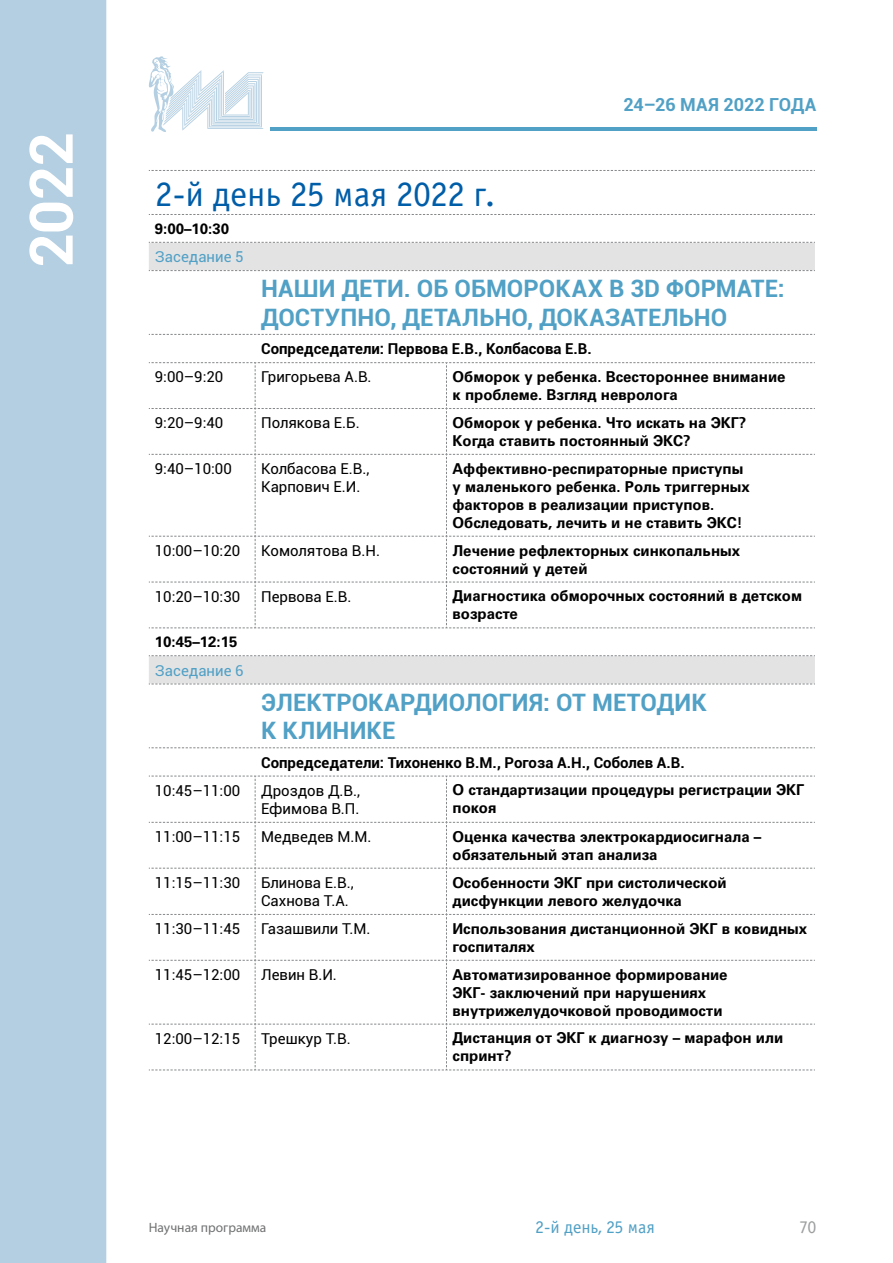
<style>
.page{position:relative;width:893px;height:1263px;background:#fff}
.page>*{position:absolute;margin:0;border:0;box-sizing:border-box;transform-origin:0 0}
.t1{font:700 60px "Roboto";color:#fff}
.t2{font:36px "Officina Sans Book C";color:#005da8}
.t3{font:700 24px/28.8px "Roboto";letter-spacing:.005em;color:#51a0c5}
.t4{font:700 18px "Roboto";color:#51a0c5}
.t5{font:18px "Officina Sans Book C";color:#51a0c5}
.t6{font:18px "Officina Sans Book C";color:#9c9e9f}
.t7{font:700 15px/18px "Univers C";color:#000}
.t8{font:15px/18px "Roboto";color:#000}
.t9{font:700 15px "Roboto";color:#000}
.t10{font:15px "Roboto";color:#51a0c5}
.t11{font:13.5px "Myriad Pro";color:#707172}
</style>
<div class="page">
<div style="left:0;top:0;width:106px;height:1263px;background:#b4cfe2"></div>
<hr style="left:270px;top:128px;width:546px;height:3px;background:#51a0c5">
<svg style="left:148px;top:56px;width:116px;height:76px"></svg>
<svg style="left:149px;top:243px;width:666px;height:441px"></svg>
<svg style="left:149px;top:170px;width:666px;height:1px"></svg>
<svg style="left:149px;top:214px;width:666px;height:1px"></svg>
<svg style="left:149px;top:242px;width:666px;height:1px"></svg>
<svg style="left:149px;top:270px;width:666px;height:1px"></svg>
<svg style="left:149px;top:334px;width:666px;height:1px"></svg>
<svg style="left:149px;top:362px;width:666px;height:266px"></svg>
<svg style="left:149px;top:747px;width:666px;height:1px"></svg>
<svg style="left:149px;top:776px;width:666px;height:294px"></svg>
<svg style="left:149px;top:655px;width:666px;height:1px"></svg>
<svg style="left:149px;top:684px;width:666px;height:1px"></svg>
<h1 class="t1" style="left:9px;top:268px;width:137px;rotate:-90deg">2022</h1>
<p class="t4" style="left:623px;top:92px;width:194px">24–26 МАЯ 2022 ГОДА</p>
<h2 class="t2" style="left:155px;top:174px;width:342px">2-й день 25 мая 2022 г.</h2>
<p class="t7" style="left:155px;top:219px;width:76px">9:00–10:30</p>
<p class="t10" style="left:155px;top:246px;width:90px">Заседание 5</p>
<h3 class="t3" style="left:261px;top:273px;width:525px">НАШИ ДЕТИ. ОБ ОБМОРОКАХ В 3D ФОРМАТЕ:<br>ДОСТУПНО, ДЕТАЛЬНО, ДОКАЗАТЕЛЬНО</h3>
<p class="t9" style="left:261px;top:338px;width:332px">Сопредседатели: Первова Е.В., Колбасова Е.В.</p>
<p class="t8" style="left:155px;top:367px;width:70px">9:00–9:20</p>
<p class="t8" style="left:261px;top:367px;width:112px">Григорьева А.В.</p>
<p class="t7" style="left:452px;top:367px;width:335px">Обморок у ребенка. Всестороннее внимание к проблеме. Взгляд невролога</p>
<p class="t8" style="left:155px;top:413px;width:70px">9:20–9:40</p>
<p class="t8" style="left:261px;top:413px;width:100px">Полякова Е.Б.</p>
<p class="t7" style="left:452px;top:413px;width:295px">Обморок у ребенка. Что искать на ЭКГ?<br>Когда ставить постоянный ЭКС?</p>
<p class="t8" style="left:155px;top:459px;width:79px">9:40–10:00</p>
<p class="t8" style="left:261px;top:459px;width:110px">Колбасова Е.В.,<br>Карпович Е.И.</p>
<p class="t7" style="left:452px;top:459px;width:299px">Аффективно-респираторные приступы у маленького ребенка. Роль триггерных факторов в реализации приступов.<br>Обследовать, лечить и не ставить ЭКС!</p>
<p class="t8" style="left:155px;top:541px;width:87px">10:00–10:20</p>
<p class="t8" style="left:261px;top:541px;width:120px">Комолятова В.Н.</p>
<p class="t7" style="left:452px;top:541px;width:289px">Лечение рефлекторных синкопальных состояний у детей</p>
<p class="t8" style="left:155px;top:587px;width:87px">10:20–10:30</p>
<p class="t8" style="left:261px;top:587px;width:92px">Первова Е.В.</p>
<p class="t7" style="left:452px;top:587px;width:351px">Диагностика обморочных состояний в детском возрасте</p>
<p class="t7" style="left:155px;top:633px;width:84px">10:45–12:15</p>
<p class="t10" style="left:155px;top:660px;width:90px">Заседание 6</p>
<h3 class="t3" style="left:261px;top:687px;width:447px">ЭЛЕКТРОКАРДИОЛОГИЯ: ОТ МЕТОДИК<br>К КЛИНИКЕ</h3>
<p class="t9" style="left:261px;top:752px;width:425px">Сопредседатели: Тихоненко В.М., Рогоза А.Н., Соболев А.В.</p>
<p class="t8" style="left:155px;top:781px;width:87px">10:45–11:00</p>
<p class="t8" style="left:261px;top:781px;width:100px">Дроздов Д.В.,<br>Ефимова В.П.</p>
<p class="t7" style="left:452px;top:781px;width:353px">О стандартизации процедуры регистрации ЭКГ покоя</p>
<p class="t8" style="left:155px;top:827px;width:87px">11:00–11:15</p>
<p class="t8" style="left:261px;top:827px;width:112px">Медведев М.М.</p>
<p class="t7" style="left:452px;top:827px;width:310px">Оценка качества электрокардиосигнала – обязательный этап анализа</p>
<p class="t8" style="left:155px;top:873px;width:87px">11:15–11:30</p>
<p class="t8" style="left:261px;top:873px;width:94px">Блинова Е.В.,<br>Сахнова Т.А.</p>
<p class="t7" style="left:452px;top:873px;width:276px">Особенности ЭКГ при систолической дисфункции левого желудочка</p>
<p class="t8" style="left:155px;top:919px;width:87px">11:30–11:45</p>
<p class="t8" style="left:261px;top:919px;width:111px">Газашвили Т.М.</p>
<p class="t7" style="left:452px;top:919px;width:356px">Использования дистанционной ЭКГ в ковидных госпиталях</p>
<p class="t8" style="left:155px;top:965px;width:87px">11:45–12:00</p>
<p class="t8" style="left:261px;top:965px;width:77px">Левин В.И.</p>
<p class="t7" style="left:452px;top:965px;width:277px">Автоматизированное формирование<br>ЭКГ- заключений при нарушениях внутрижелудочковой проводимости</p>
<p class="t8" style="left:155px;top:1029px;width:87px">12:00–12:15</p>
<p class="t8" style="left:261px;top:1029px;width:91px">Трешкур Т.В.</p>
<p class="t7" style="left:452px;top:1029px;width:332px">Дистанция от ЭКГ к диагнозу – марафон или спринт?</p>
<p class="t11" style="left:149px;top:1219px;width:119px">Научная программа</p>
<p class="t5" style="left:535px;top:1217px;width:121px">2-й день, 25 мая</p>
<p class="t6" style="left:799px;top:1217px;width:19px">70</p>
</div>
